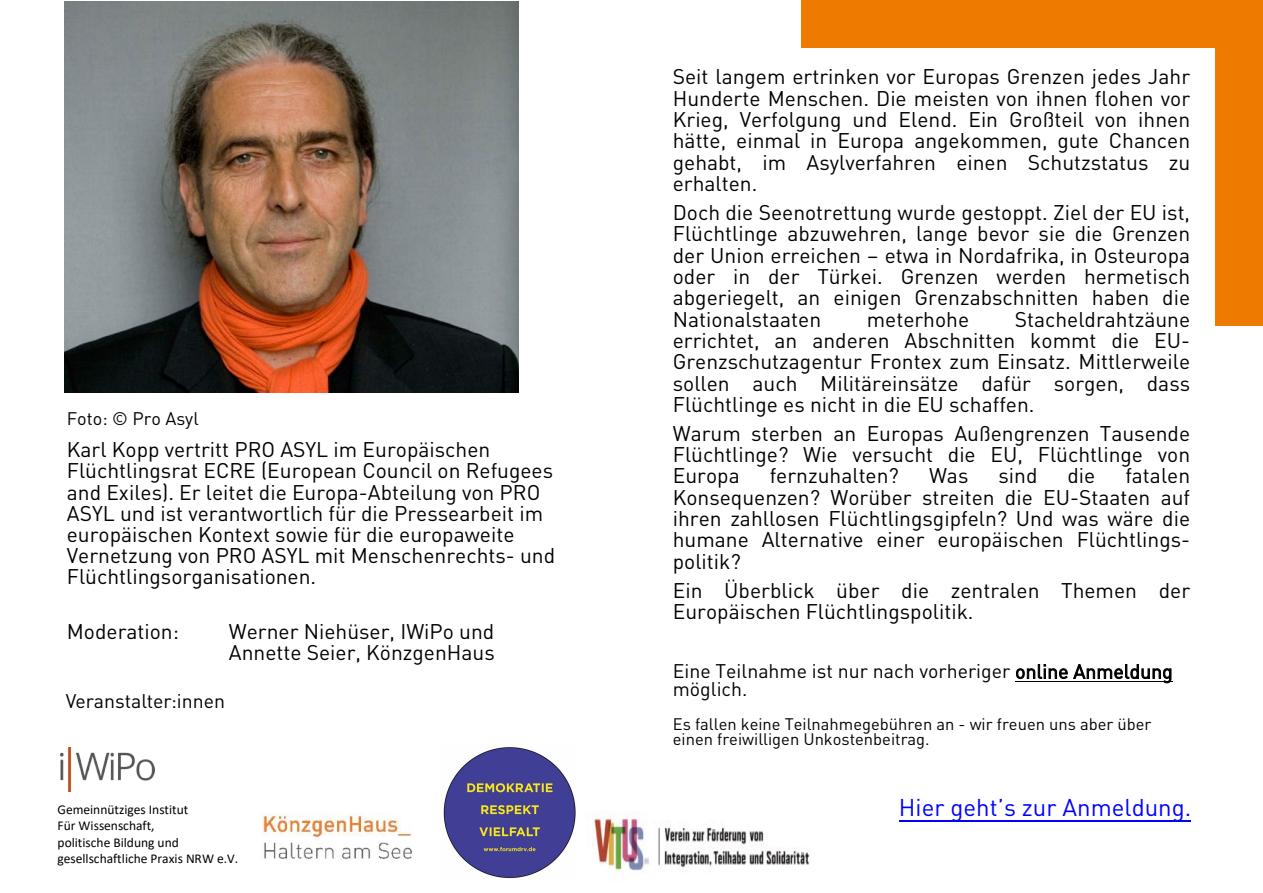
<style>
.page{position:relative;width:1263px;height:893px;background:#fff}
.page>*{position:absolute;margin:0;border:0;box-sizing:border-box;transform-origin:0 0}
.t1{font:24px "DIN Pro";color:#00f}
.t2{font:21px/21.3px "DIN Pro";color:#000;text-align:justify}
.t3{font:19.5px/17.9px "DIN Pro";color:#000}
.t4{font:18px "DIN Pro";color:#000}
.t5{font:16.5px/15.1px "DIN Pro";color:#000}
.t6{font:13.5px/16.5px "Calibri";letter-spacing:-.005em;color:#000}
</style>
<div class="page">
<img style="left:262px;top:813px;width:151px;height:46px">
<div style="left:801px;top:0;width:462px;height:48px;background:#ef7a00"></div>
<div style="left:1215px;top:0;width:48px;height:325px;background:#ef7a00"></div>
<hr style="left:1015px;top:681px;width:158px;height:1px;background:#000">
<hr style="left:899px;top:820px;width:292px;height:1px;background:#00f">
<img style="left:592px;top:814px;width:218px;height:59px">
<img style="left:60px;top:748px;width:95px;height:43px">
<img style="left:64px;top:1px;width:455px;height:392px">
<img style="left:443px;top:747px;width:133px;height:131px">
<p class="t4" style="left:67px;top:411px;width:133px">Foto: © Pro Asyl</p>
<p class="t2" style="left:67px;top:438px;width:490px;text-align:left">Karl Kopp vertritt PRO ASYL im Europäischen Flüchtlingsrat ECRE (European Council on Refugees and Exiles). Er leitet die Europa-Abteilung von PRO ASYL und ist verantwortlich für die Pressearbeit im europäischen Kontext sowie für die europaweite Vernetzung von PRO ASYL mit Menschenrechts- und Flüchtlingsorganisationen.</p>
<p class="t2" style="left:67px;top:623px;width:114px">Moderation:</p>
<p class="t2" style="left:229px;top:620px;width:267px;line-height:20.4px">Werner Niehüser, IWiPo und<br>Annette Seier, KönzgenHaus</p>
<p class="t3" style="left:66px;top:694px;width:161px">Veranstalter:innen</p>
<p class="t2" style="left:673px;top:65px;width:519px">Seit langem ertrinken vor Europas Grenzen jedes Jahr Hunderte Menschen. Die meisten von ihnen flohen vor Krieg, Verfolgung und Elend. Ein Großteil von ihnen hätte, einmal in Europa angekommen, gute Chancen gehabt, im Asylverfahren einen Schutzstatus zu erhalten.</p>
<p class="t2" style="left:673px;top:200px;width:519px">Doch die Seenotrettung wurde gestoppt. Ziel der EU ist, Flüchtlinge abzuwehren, lange bevor sie die Grenzen der Union erreichen – etwa in Nordafrika, in Osteuropa oder in der Türkei. Grenzen werden hermetisch abgeriegelt, an einigen Grenzabschnitten haben die Nationalstaaten</p>
<p class="t2" style="left:673px;top:307px;width:519px;text-indent:342px">Stacheldrahtzäune errichtet, an anderen Abschnitten kommt die EU-Grenzschutzagentur Frontex zum Einsatz. Mittlerweile sollen auch Militäreinsätze dafür sorgen, dass Flüchtlinge es nicht in die EU schaffen.</p>
<p class="t2" style="left:673px;top:421px;width:519px">Warum sterben an Europas Außengrenzen Tausende Flüchtlinge? Wie versucht die EU, Flüchtlinge von Europa</p>
<p class="t2" style="left:867px;top:307px;width:104px">meterhohe</p>
<p class="t2" style="left:770px;top:464px;width:131px">fernzuhalten?</p>
<p class="t2" style="left:929px;top:464px;width:41px">Was</p>
<p class="t2" style="left:998px;top:464px;width:40px">sind</p>
<p class="t2" style="left:1067px;top:464px;width:29px">die</p>
<p class="t2" style="left:673px;top:464px;width:519px;text-indent:452px">fatalen Konsequenzen? Worüber streiten die EU-Staaten auf ihren zahllosen Flüchtlingsgipfeln? Und was wäre die humane Alternative einer europäischen Flüchtlings&shy;politik?</p>
<p class="t2" style="left:673px;top:578px;width:519px">Ein Überblick über die zentralen Themen der<br>Europäischen Flüchtlingspolitik.</p>
<p class="t3" style="left:673px;top:661px;width:501px">Eine Teilnahme ist nur nach vorheriger online Anmeldung möglich.</p>
<p class="t5" style="left:673px;top:715px;width:480px">Es fallen keine Teilnahmegebühren an - wir freuen uns aber über einen freiwilligen Unkostenbeitrag.</p>
<p class="t6" style="left:58px;top:802px;width:132px">Gemeinnütziges Institut</p>
<p class="t1" style="left:899px;top:798px;width:294px">Hier geht’s zur Anmeldung.</p>
<p class="t6" style="left:58px;top:818px;width:182px">Für Wissenschaft,<br>politische Bildung und gesellschaftliche Praxis NRW e.V.</p>
</div>
